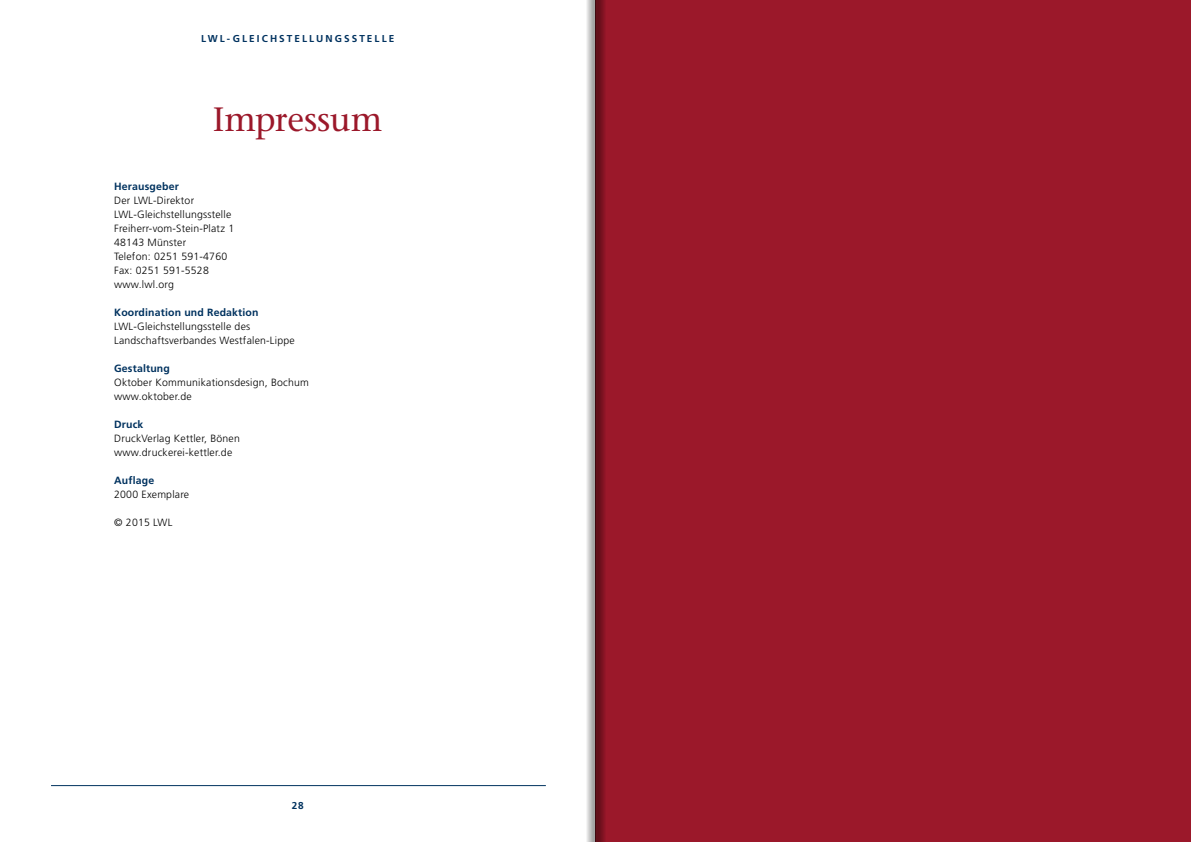
<style>
.page{position:relative;width:1191px;height:842px;background:#fff}
.page>*{position:absolute;margin:0;border:0;box-sizing:border-box;transform-origin:0 0}
.t1{font:500 33.6px "Stone Serif Std";letter-spacing:-.015em;color:#9b182a}
.t2{font:300 10.5px/14px "Frutiger LT Std";letter-spacing:.02em;color:#000}
.t3{font:700 10.5px "Frutiger LT Std";letter-spacing:.015em;color:#00325f}
.t4{font:700 10px "Frutiger LT Std";letter-spacing:.21em;color:#00325f}
</style>
<div class="page">
<hr style="left:51px;top:785px;width:495px;height:1px;background:#00325f">
<div style="left:595px;top:0;width:596px;height:842px;background:#9b182a"></div>
<svg style="left:595px;top:0;width:10px;height:842px;background:#670f1b"></svg>
<svg style="left:587px;top:0;width:8px;height:842px;background:#bfbfbf"></svg>
<p class="t4" style="left:201px;top:32px;width:195px">LWL-GLEICHSTELLUNGSSTELLE</p>
<h1 class="t1" style="left:213px;top:99px;width:171px">Impressum</h1>
<p class="t3" style="left:114px;top:180px;width:66px">Herausgeber</p>
<p class="t2" style="left:114px;top:194px;width:121px">Der LWL-Direktor<br>LWL-Gleichstellungsstelle<br>Freiherr-vom-Stein-Platz 1<br>48143 Münster<br>Telefon: 0251 591-4760<br>Fax: 0251 591-5528 www.lwl.org</p>
<p class="t3" style="left:114px;top:306px;width:146px">Koordination und Redaktion</p>
<p class="t2" style="left:114px;top:320px;width:182px">LWL-Gleichstellungsstelle des<br>Landschaftsverbandes Westfalen-Lippe</p>
<p class="t3" style="left:114px;top:362px;width:57px">Gestaltung</p>
<p class="t2" style="left:114px;top:376px;width:196px">Oktober Kommunikationsdesign, Bochum www.oktober.de</p>
<p class="t3" style="left:114px;top:418px;width:31px">Druck</p>
<p class="t2" style="left:114px;top:431px;width:127px">DruckVerlag Kettler, Bönen www.druckerei-kettler.de</p>
<p class="t3" style="left:114px;top:474px;width:42px">Auflage</p>
<p class="t2" style="left:114px;top:487px;width:76px">2000 Exemplare</p>
<p class="t2" style="left:114px;top:515px;width:60px">© 2015 LWL</p>
<p class="t4" style="left:292px;top:800px;width:14px">28</p>
</div>
